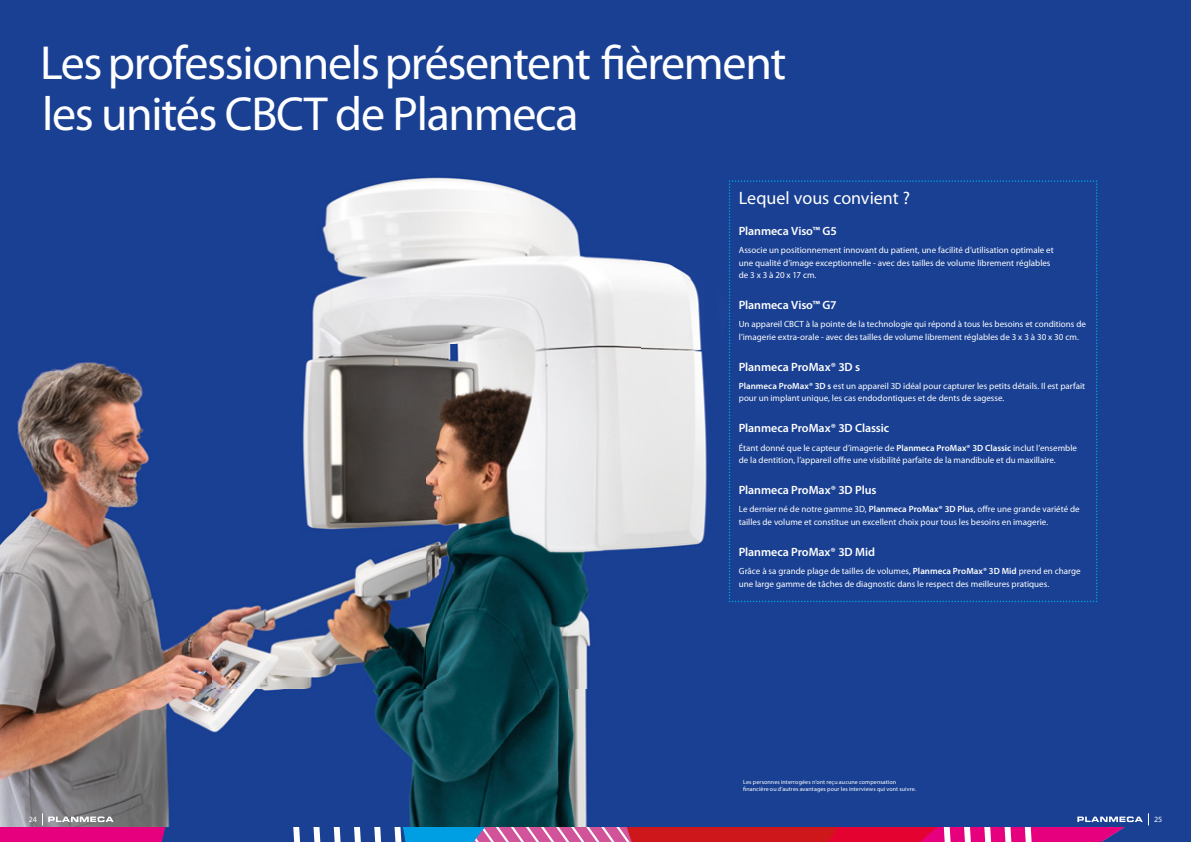
<style>
.page{position:relative;width:1191px;height:842px;background:#194093}
.page>*{position:absolute;margin:0;border:0;box-sizing:border-box;transform-origin:0 0}
.t1{font:48px/51px "Myriad Pro";letter-spacing:-.03em;color:#fff}
.t2{font:18px "Myriad Pro";color:#fff}
.t3{font:600 12px "Myriad Pro";letter-spacing:-.005em;color:#fff}
.t4{font:9px/12.5px "Myriad Pro";color:#fff}
.t5{font:8px "Myriad Pro";color:#fff}
.t6{font:6px/7px "Myriad Pro";letter-spacing:.015em;color:#fff}
.s1{font-weight:600}
</style>
<div class="page">
<img style="left:0;top:177px;width:748px;height:636px">
<svg style="left:0;top:813px;width:1149px;height:29px"></svg>
<svg style="left:729px;top:180px;width:368px;height:422px"></svg>
<h1 class="t1" style="left:40px;top:41px;width:747px">Les professionnels présentent fièrement les unités CBCT de Planmeca</h1>
<h2 class="t2" style="left:739px;top:191px;width:173px">Lequel vous convient ?</h2>
<h3 class="t3" style="left:739px;top:226px;width:100px">Planmeca Viso™ G5</h3>
<p class="t4" style="left:739px;top:244px;width:316px">Associe un positionnement innovant du patient, une facilité d’utilisation optimale et une qualité d’image exceptionnelle - avec des tailles de volume librement réglables de 3 x 3 à 20 x 17 cm.</p>
<h3 class="t3" style="left:739px;top:300px;width:99px">Planmeca Viso™ G7</h3>
<p class="t4" style="left:739px;top:319px;width:349px">Un appareil CBCT à la pointe de la technologie qui répond à tous les besoins et conditions de l’imagerie extra-orale - avec des tailles de volume librement réglables de 3 x 3 à 30 x 30 cm.</p>
<h3 class="t3" style="left:739px;top:362px;width:123px">Planmeca ProMax® 3D s</h3>
<p class="t4" style="left:739px;top:380px;width:348px"><span class="s1">Planmeca ProMax® 3D s</span> est un appareil 3D idéal pour capturer les petits détails. Il est parfait pour un implant unique, les cas endodontiques et de dents de sagesse.</p>
<h3 class="t3" style="left:739px;top:424px;width:152px">Planmeca ProMax® 3D Classic</h3>
<p class="t4" style="left:739px;top:442px;width:340px">Étant donné que le capteur d’imagerie de <span class="s1">Planmeca ProMax® 3D Classic</span> inclut l’ensemble de la dentition, l’appareil offre une visibilité parfaite de la mandibule et du maxillaire.</p>
<h3 class="t3" style="left:739px;top:485px;width:139px">Planmeca ProMax® 3D Plus</h3>
<p class="t4" style="left:739px;top:504px;width:342px">Le dernier né de notre gamme 3D, <span class="s1">Planmeca ProMax® 3D Plus</span>, offre une grande variété de tailles de volume et constitue un excellent choix pour tous les besoins en imagerie.</p>
<h3 class="t3" style="left:739px;top:547px;width:138px">Planmeca ProMax® 3D Mid</h3>
<p class="t4" style="left:739px;top:565px;width:343px">Grâce à sa grande plage de tailles de volumes, <span class="s1">Planmeca ProMax® 3D Mid</span> prend en charge une large gamme de tâches de diagnostic dans le respect des meilleures pratiques.</p>
<p class="t6" style="left:743px;top:779px;width:174px">Les personnes interrogées n’ont reçu aucune compensation financière ou d’autres avantages pour les interviews qui vont suivre.</p>
<p class="t5" style="left:29px;top:816px;width:10px">24</p>
<p class="t5" style="left:1154px;top:816px;width:10px">25</p>
</div>
